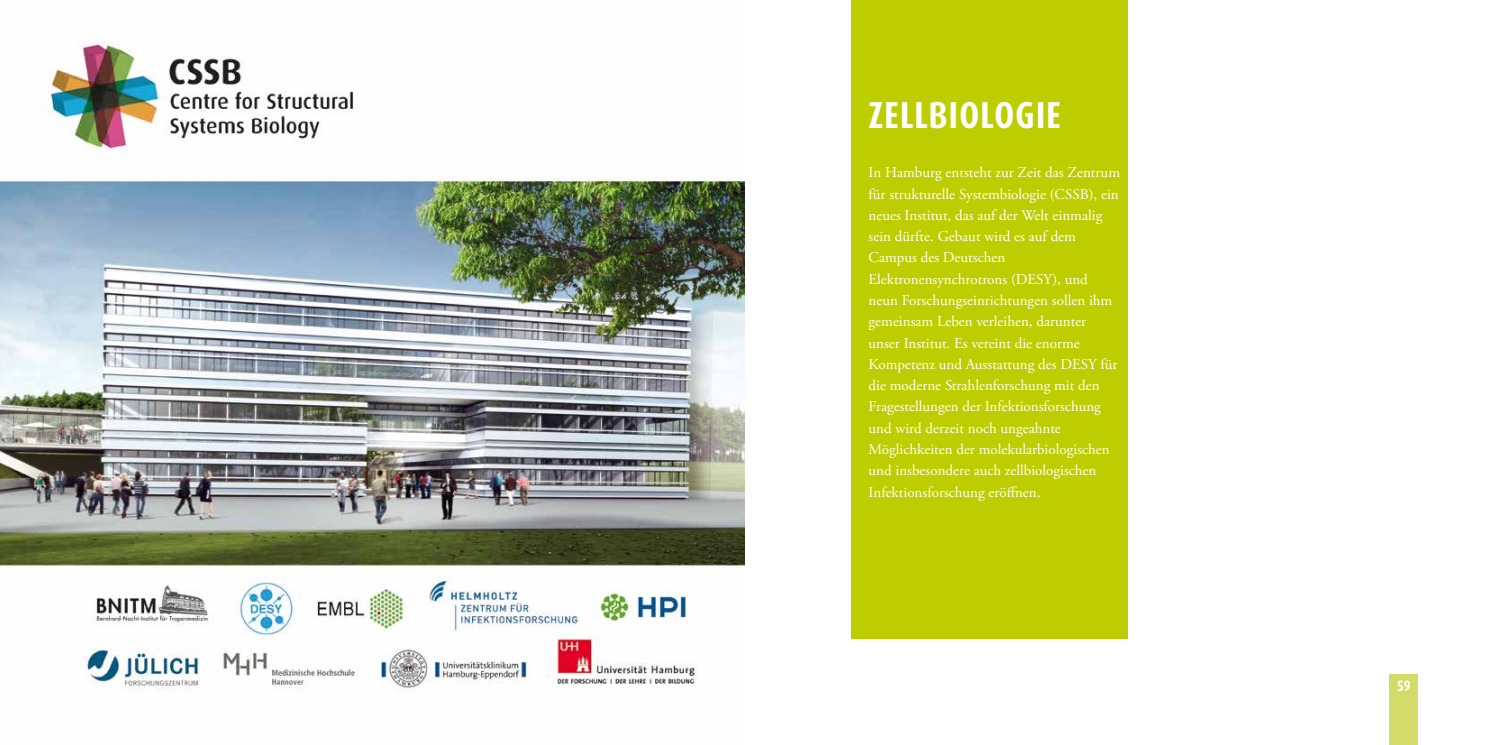
<style>
.page{position:relative;width:1489px;height:745px;background:#fff}
.page>*{position:absolute;margin:0;border:0;box-sizing:border-box;transform-origin:0 0}
.t1{font:700 37.5px "Dax Condensed";letter-spacing:.02em;color:#fff}
.t2{font:15px/21.2px "Adobe Garamond Pro";color:#fff}
.t3{font:700 15px "Dax Condensed";color:#fff}
</style>
<div class="page">
<img style="left:0;top:41px;width:744px;height:650px">
<div style="left:850px;top:0;width:277px;height:638px;background:#bdcd00"></div>
<div style="left:1389px;top:673px;width:28px;height:71px;background:#d3dc69"></div>
<h1 class="t1" style="left:868px;top:94px;width:194px">ZELLBIOLOGIE</h1>
<p class="t2" style="left:868px;top:162px;width:253px">In Hamburg entsteht zur Zeit das Zentrum für strukturelle Systembiologie (CSSB), ein neues Institut, das auf der Welt einmalig sein dürfte. Gebaut wird es auf dem Campus des Deutschen Elektronensynchrotrons (DESY), und neun Forschungseinrichtungen sollen ihm gemeinsam Leben verleihen, darunter unser Institut. Es vereint die enorme Kompetenz und Ausstattung des DESY für die moderne Strahlenforschung mit den Fragestellungen der Infektionsforschung und wird derzeit noch ungeahnte Möglichkeiten der molekularbiologischen und insbesondere auch zellbiologischen Infektionsforschung eröffnen.</p>
<p class="t3" style="left:1396px;top:677px;width:15px">59</p>
</div>
